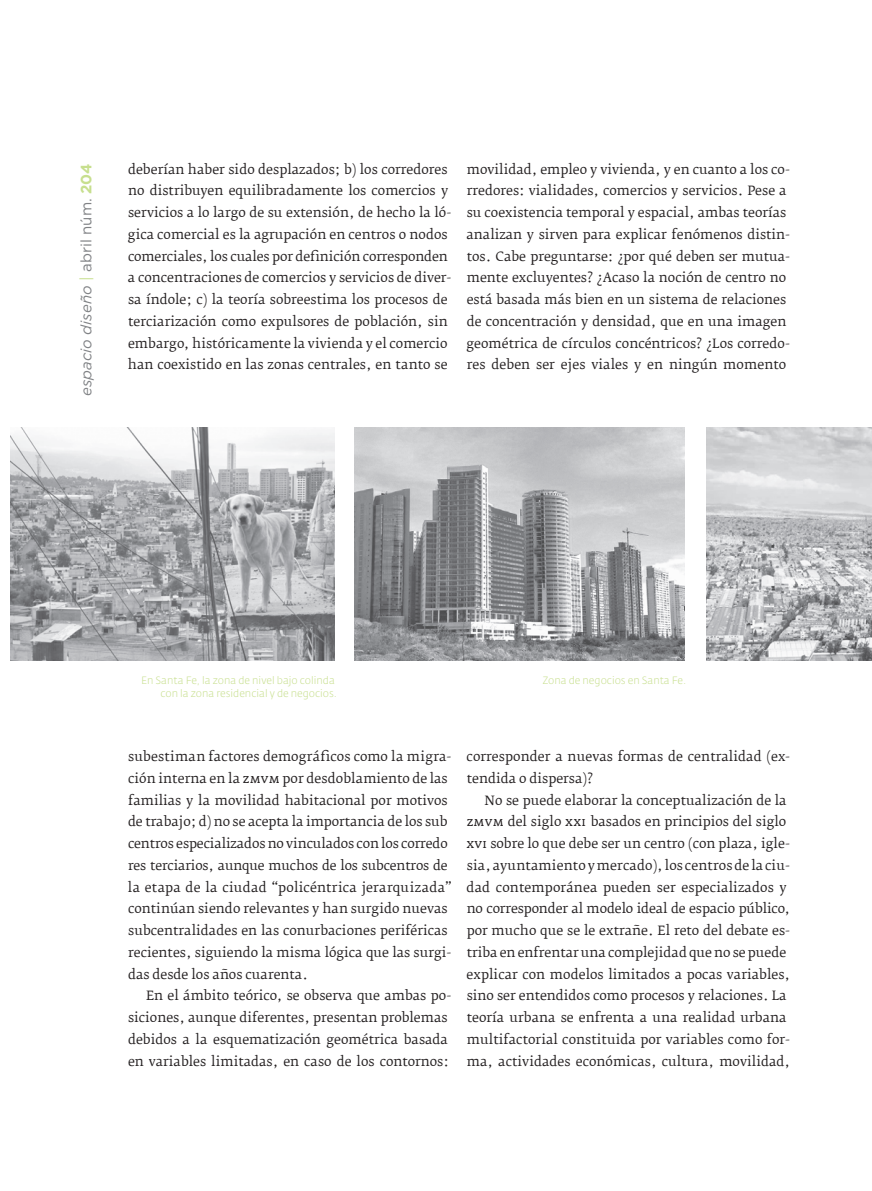
<style>
.page{position:relative;width:872px;height:1191px;background:#fff}
.page>*{position:absolute;margin:0;border:0;box-sizing:border-box;transform-origin:0 0}
.Cornisa{font:italic 15px "Gotham";color:#808285}
.Fedra_serif{font:12.75px/21.8px "Fedra Serif B";color:#231f20}
.t1{font:12.6px "Fedra Serif B";letter-spacing:-.01em;color:#231f20}
.Credito_de_foto_o_im{font:300 10.5px/13.5px "Fedra Sans Std";color:#c7df8e;text-align:right}
.s1{font-style:normal;color:#c7df8e}
.s2{font-style:normal}
.s3{font-weight:700;font-style:normal;color:#c7df8e}
.s4{font-family:"Fedra Serif A Book SC"}
.s5{font-size:12.6px}
</style>
<div class="page">
<img style="left:355px;top:427px;width:329px;height:234px">
<img style="left:10px;top:427px;width:325px;height:234px">
<img style="left:706px;top:427px;width:166px;height:234px">
<p class="Cornisa" style="left:78px;top:396px;width:234px;rotate:-90deg">espacio diseño <span class="s1">|</span> <span class="s2">abril núm.</span> <span class="s3">204</span></p>
<p class="Fedra_serif" style="left:128px;top:158px;width:325px">deberían haber sido desplazados; b) los corredores no distribuyen equilibradamente los comercios y servicios a lo largo de su extensión, de hecho la ló&shy;gica comercial es la agrupación en centros o nodos comerciales, los cuales por definición corresponden a concentraciones de comercios y servicios de diver&shy;sa índole; c) la teoría sobreestima los procesos de terciarización como expulsores de población, sin embargo, históricamente la vivienda y el comercio han coexistido en las zonas centrales, en tanto se</p>
<p class="Fedra_serif" style="left:466px;top:158px;width:325px">movilidad, empleo y vivienda, y en cuanto a los co&shy;rredores: vialidades, comercios y servicios. Pese a su coexistencia temporal y espacial, ambas teorías analizan y sirven para explicar fenómenos distin&shy;tos. Cabe preguntarse: ¿por qué deben ser mutua&shy;mente excluyentes? ¿Acaso la noción de centro no está basada más bien en un sistema de relaciones de concentración y densidad, que en una imagen geométrica de círculos concéntricos? ¿Los corredo&shy;res deben ser ejes viales y en ningún momento</p>
<p class="Credito_de_foto_o_im" style="left:141px;top:673px;width:197px">En Santa Fe, la zona de nivel bajo colinda con la zona residencial y de negocios.</p>
<p class="Credito_de_foto_o_im" style="left:543px;top:673px;width:145px">Zona de negocios en Santa Fe.</p>
<p class="Fedra_serif" style="left:128px;top:745px;width:325px">subestiman factores demográficos como la migra&shy;ción interna en la <span class="s4">zmvm</span> por desdoblamiento de las familias y la movilidad habitacional por motivos de trabajo; d) no se acepta la importancia de los sub centros especializados no vinculados con los corre<span class="s5">do</span></p>
<p class="t1" style="left:128px;top:858px;width:321px">res terciarios, aunque muchos de los subcentros de</p>
<p class="Fedra_serif" style="left:128px;top:876px;width:325px">la etapa de la ciudad “policéntrica jerarquizada” continúan siendo relevantes y han surgido nuevas subcentralidades en las conurbaciones periféricas recientes, siguiendo la misma lógica que las surgi&shy;das desde los años cuarenta.</p>
<p class="Fedra_serif" style="left:128px;top:985px;width:325px;text-indent:18px">En el ámbito teórico, se observa que ambas po&shy;siciones, aunque diferentes, presentan problemas debidos a la esquematización geométrica basada en variables limitadas, en caso de los contornos:</p>
<p class="Fedra_serif" style="left:466px;top:746px;width:325px">corresponder a nuevas formas de centralidad (ex&shy;tendida o dispersa)?</p>
<p class="Fedra_serif" style="left:466px;top:789px;width:325px;text-indent:18px">No se puede elaborar la conceptualización de la <span class="s4">zmvm</span> del siglo <span class="s4">xxi</span> basados en principios del siglo <span class="s4">xvi</span> sobre lo que debe ser un centro (con plaza, igle&shy;sia, ayuntamiento y mercado), los centros de la ciu&shy;dad contemporánea pueden ser especializados y no corresponder al modelo ideal de espacio público, por mucho que se le extrañe. El reto del debate es&shy;triba en enfrentar una complejidad que no se puede explicar con modelos limitados a pocas variables, sino ser entendidos como procesos y relaciones. La teoría urbana se enfrenta a una realidad urbana multifactorial constituida por variables como for&shy;ma, actividades económicas, cultura, movilidad,</p>
</div>
